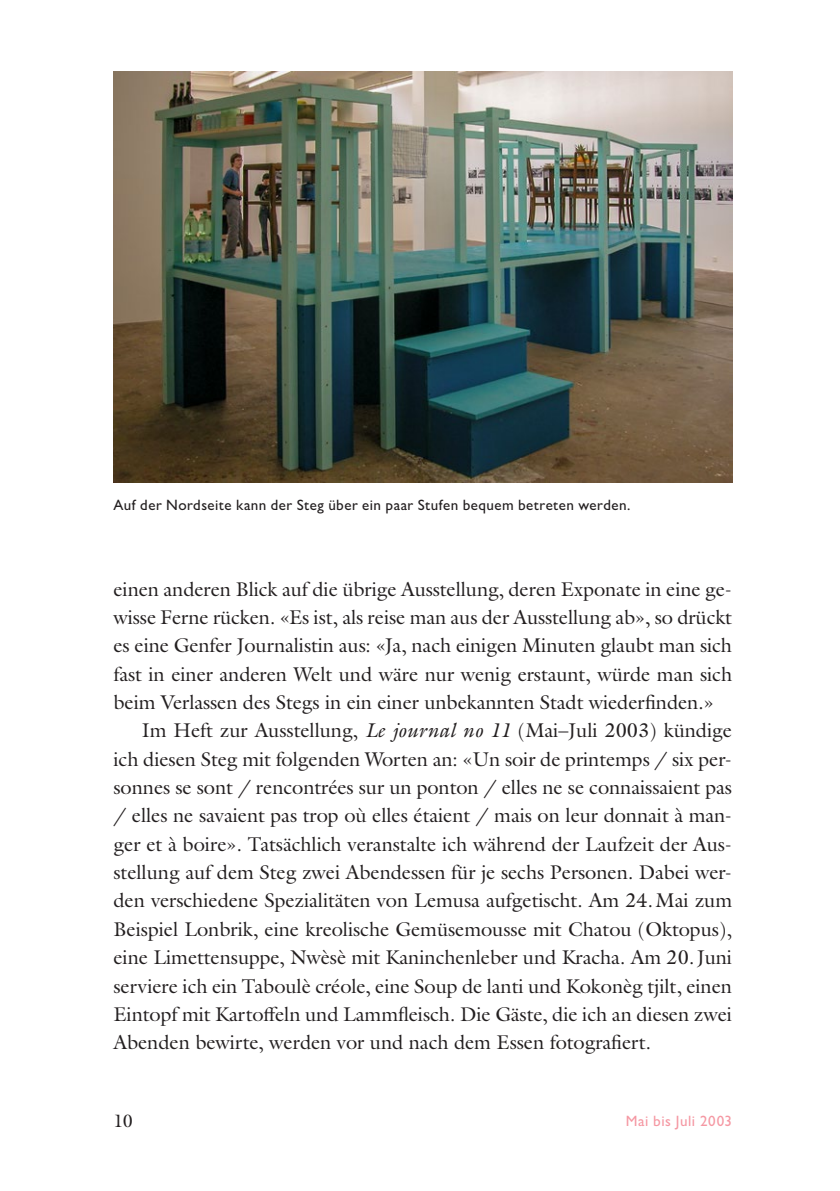
<style>
.page{position:relative;width:840px;height:1191px;background:#fff}
.page>*{position:absolute;margin:0;border:0;box-sizing:border-box;transform-origin:0 0}
.Lauftext{font:20px/28.4px "Galliard Pro";letter-spacing:-.005em;color:#231f20;text-align:justify}
.t1{font:18px "Galliard Pro";color:#231f20}
.Bildlegende{font:500 15px "Gill Sans Nova";letter-spacing:.03em;color:#231f20}
.t2{font:500 15px "Gill Sans Nova";letter-spacing:.04em;color:#f598a3}
.s1{font-style:italic}
</style>
<div class="page">
<img style="left:113px;top:71px;width:618px;height:411px">
<p class="Bildlegende" style="left:113px;top:496px;width:518px">Auf der Nordseite kann der Steg über ein paar Stufen bequem betreten werden.</p>
<p class="Lauftext" style="left:113px;top:574px;width:620px">einen anderen Blick auf die übrige Ausstellung, deren Exponate in eine ge&shy;wisse Ferne rücken. «Es ist, als reise man aus der Ausstellung ab», so drückt es eine Genfer Journalistin aus: «Ja, nach einigen Minuten glaubt man sich fast in einer anderen Welt und wäre nur wenig erstaunt, würde man sich beim Verlassen des Stegs in ein einer unbekannten Stadt wiederfinden.»</p>
<p class="Lauftext" style="left:113px;top:716px;width:619px;text-indent:28px">Im Heft zur Ausstellung, <span class="s1">Le journal no 11</span> (Mai–Juli 2003) kündige ich diesen Steg mit folgenden Worten an: «Un soir de printemps / six per&shy;sonnes se sont / rencontrées sur un ponton / elles ne se connaissaient pas / elles ne savaient pas trop où elles étaient / mais on leur donnait à man&shy;ger et à boire». Tatsächlich veranstalte ich während der Laufzeit der Aus&shy;stellung auf dem Steg zwei Abendessen für je sechs Personen. Dabei wer&shy;den verschiedene Spezialitäten von Lemusa aufgetischt. Am 24.Mai zum Beispiel Lonbrik, eine kreolische Gemüsemousse mit Chatou (Oktopus), eine Limettensuppe, Nwèsè mit Kaninchenleber und Kracha. Am 20. Juni serviere ich ein Taboulè créole, eine Soup de lanti und Kokonèg tjilt, einen Eintopf mit Kartoffeln und Lammfleisch. Die Gäste, die ich an diesen zwei Abenden bewirte, werden vor und nach dem Essen fotografiert.</p>
<p class="t1" style="left:113px;top:1108px;width:21px">10</p>
<p class="t2" style="left:625px;top:1111px;width:108px">Mai bis Juli 2003</p>
</div>
